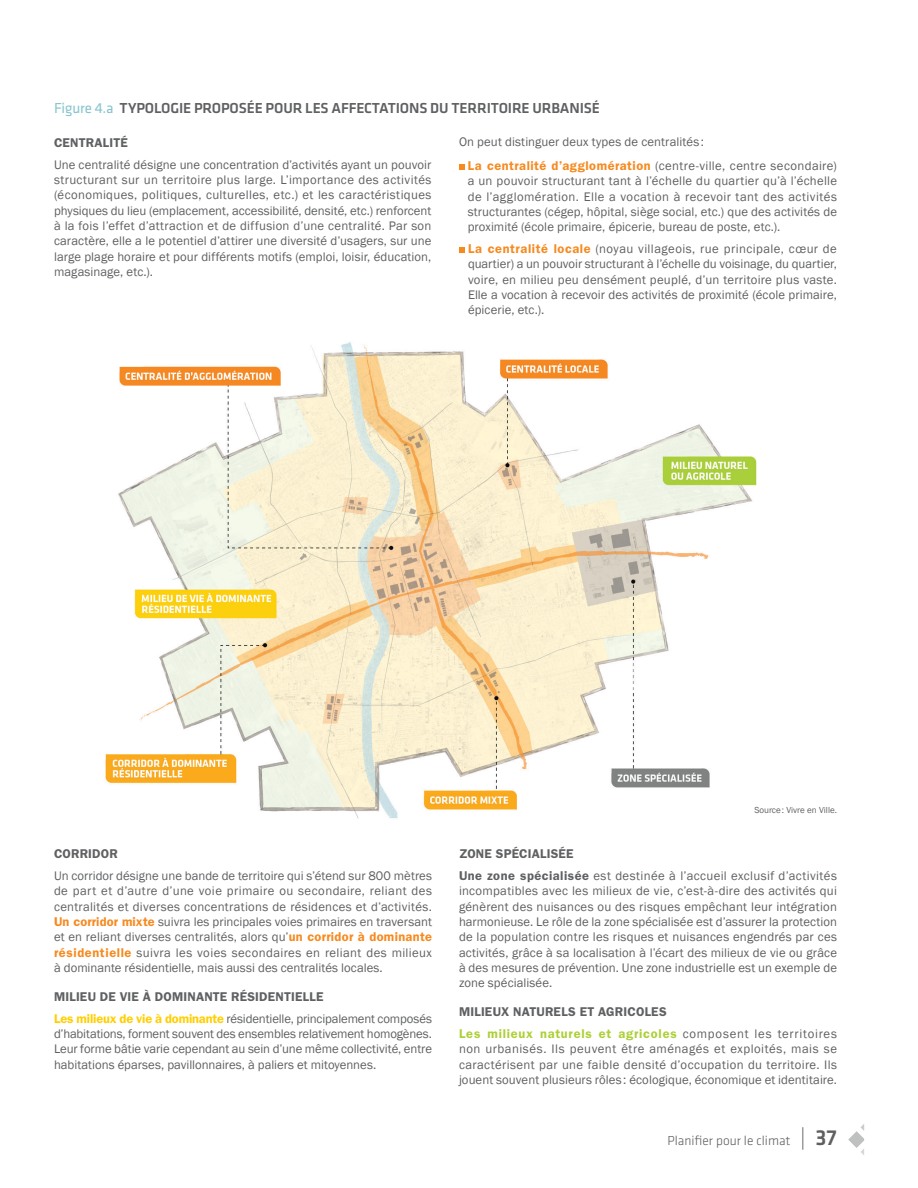
<style>
.page{position:relative;width:918px;height:1188px;background:#fff}
.page>*{position:absolute;margin:0;border:0;box-sizing:border-box;transform-origin:0 0}
.t1{font:500 15px "Klavika Basic";letter-spacing:-.01em;color:#5f6062}
.t2{font:300 13.5px "Klavika Basic";color:#5f6062}
.t3{font:12.75px/15.3px "Franklin Gothic";letter-spacing:.005em;color:#5f6062;text-align:justify}
.t4{font:600 12.75px/22px "Franklin Gothic";letter-spacing:.06em;color:#acd037}
.t5{font:12.75px/22px "Franklin Gothic";letter-spacing:.03em;color:#5f6062}
.t6{font:600 12.75px "Franklin Gothic";letter-spacing:.015em;color:#5f6062}
.t7{font:9px "Franklin Gothic";color:#5f6062}
.s1{font-weight:400;color:#86c4cd}
.s2{font-weight:600;color:#f68a1f}
.s3{font-weight:600}
.s4{font-weight:600;color:#ffcf00}
.s5{color:#5f6062}
.s6{font-weight:400;color:#5f6062}
.s7{font-size:22.5px}
.s8{font-weight:500;font-size:22.5px}
</style>
<div class="page">
<svg style="left:848px;top:1124px;width:16px;height:31px"></svg>
<img style="left:105px;top:342px;width:652px;height:477px">
<svg style="left:459px;top:164px;width:5px;height:5px"></svg>
<svg style="left:459px;top:247px;width:5px;height:5px"></svg>
<p class="t1" style="left:54px;top:97px;width:547px"><span class="s1">Figure 4.a</span> TYPOLOGIE PROPOSÉE POUR LES AFFECTATIONS DU TERRITOIRE URBANISÉ</p>
<p class="t6" style="left:54px;top:135px;width:75px">CENTRALITÉ</p>
<p class="t3" style="left:54px;top:157px;width:379px">Une centralité désigne une concentration d’activités ayant un pouvoir structurant sur un territoire plus large. L’importance des activités (économiques, politiques, culturelles, etc.) et les caractéristiques physiques du lieu (emplacement, accessibilité, densité, etc.) renforcent à la fois l’effet d’attraction et de diffusion d’une centralité. Par son caractère, elle a le potentiel d’attirer une diversité d’usagers, sur une large plage horaire et pour différents motifs (emploi, loisir, éducation, magasinage, etc.).</p>
<p class="t3" style="left:468px;top:130px;width:371px;line-height:23.9px;text-indent:-9px">On peut distinguer deux types de centralités :<br><span class="s2">La centralité d’agglomération</span> (centre-ville, centre secondaire)</p>
<p class="t3" style="left:468px;top:174px;width:371px">a un pouvoir structurant tant à l’échelle du quartier qu’à l’échelle de l’agglomération. Elle a vocation à recevoir tant des activités structurantes (cégep, hôpital, siège social, etc.) que des activités de proximité (école primaire, épicerie, bureau de poste, etc.).</p>
<p class="t3" style="left:468px;top:242px;width:370px"><span class="s2">La centralité locale</span> (noyau villageois, rue principale, cœur de quartier) a un pouvoir structurant à l’échelle du voisinage, du quartier, voire, en milieu peu densément peuplé, d’un territoire plus vaste.<br>Elle a vocation à recevoir des activités de proximité (école primaire, épicerie, etc.).</p>
<p class="t6" style="left:54px;top:846px;width:65px">CORRIDOR</p>
<p class="t3" style="left:54px;top:868px;width:380px">Un corridor désigne une bande de territoire qui s’étend sur 800 mètres de part et d’autre d’une voie primaire ou secondaire, reliant des centralités et diverses concentrations de résidences et d’activités.<br><span class="s2">Un corridor mixte</span> suivra les principales voies primaires en traversant et en reliant diverses centralités, alors qu’<span class="s2">un corridor à dominante résidentielle</span> suivra les voies secondaires en reliant des milieux à dominante résidentielle, mais aussi des centralités locales.</p>
<p class="t3" style="left:54px;top:986px;width:379px;line-height:22px"><span class="s3">MILIEU DE VIE À DOMINANTE RÉSIDENTIELLE<br></span><span class="s4">Les milieux de vie à dominante</span> résidentielle, principalement composés</p>
<p class="t3" style="left:54px;top:1026px;width:380px">d’habitations, forment souvent des ensembles relativement homogènes.<br>Leur forme bâtie varie cependant au sein d’une même collectivité, entre habitations éparses, pavillonnaires, à paliers et mitoyennes.</p>
<p class="t7" style="left:754px;top:804px;width:84px">Source: Vivre en Ville.</p>
<p class="t5" style="left:459px;top:843px;width:379px"><span class="s3">ZONE SPÉCIALISÉE<br>Une zone spécialisée</span> est destinée à l’accueil exclusif d’activités</p>
<p class="t3" style="left:459px;top:884px;width:380px">incompatibles avec les milieux de vie, c’est-à-dire des activités qui génèrent des nuisances ou des risques empêchant leur intégration harmonieuse. Le rôle de la zone spécialisée est d’assurer la protection de la population contre les risques et nuisances engendrés par ces activités, grâce à sa localisation à l’écart des milieux de vie ou grâce à des mesures de prévention. Une zone industrielle est un exemple de zone spécialisée.</p>
<p class="t4" style="left:459px;top:1001px;width:380px"><span class="s5">MILIEUX NATURELS ET AGRICOLES<br></span>Les milieux naturels et agricoles <span class="s6">composent les territoires</span></p>
<p class="t3" style="left:459px;top:1042px;width:380px">non urbanisés. Ils peuvent être aménagés et exploités, mais se caractérisent par une faible densité d’occupation du territoire. Ils jouent souvent plusieurs rôles : écologique, économique et identitaire.</p>
<p class="t2" style="left:667px;top:1132px;width:171px">Planifier pour le climat <span class="s7">|</span> <span class="s8">37</span></p>
</div>
